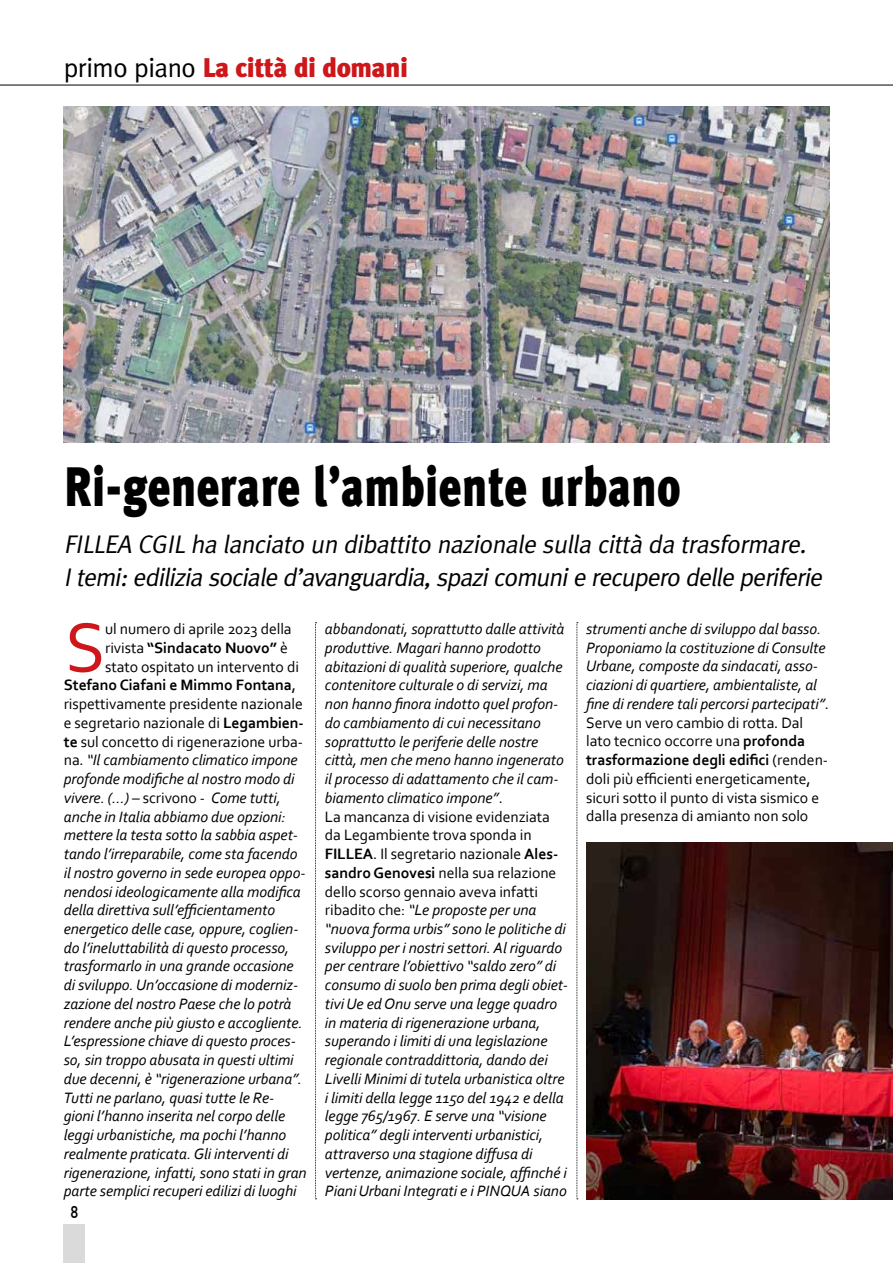
<style>
.page{position:relative;width:893px;height:1263px;background:#fff}
.page>*{position:absolute;margin:0;border:0;box-sizing:border-box;transform-origin:0 0}
.t1{font:73.2px "Corbel";color:#cd171a}
.t2{font:900 55.5px "Meta Plus";letter-spacing:.01em;color:#000;scale:.8 1}
.t3{font:900 27px "Meta Plus";letter-spacing:-.02em;color:#cd171a}
.t4{font:italic 25.5px/33px "Meta Plus";color:#000}
.t5{font:700 18px "Corbel";color:#000;scale:.8 1}
.t6{font:italic 15.75px/18.8px "Corbel";letter-spacing:-.005em;color:#000}
.t7{font:15.75px "Corbel";letter-spacing:-.005em;color:#000}
.t8{font:700 15.75px "Corbel";letter-spacing:-.005em;color:#000}
.s1{font-weight:400;color:#000}
.s2{font-style:normal}
.s3{font-weight:700;font-style:normal}
.s4{font-weight:400}
.s5{font-weight:700}
</style>
<div class="page">
<div style="left:64px;top:1225px;width:21px;height:38px;background:#dadada"></div>
<hr style="left:0;top:85px;width:893px;height:1px;background:#000">
<svg style="left:315px;top:622px;width:2px;height:577px"></svg>
<svg style="left:576px;top:622px;width:2px;height:577px"></svg>
<img style="left:586px;top:842px;width:307px;height:357px">
<img style="left:64px;top:106px;width:765px;height:336px">
<h3 class="t3" style="left:64px;top:52px;width:346px"><span class="s1">primo piano</span> La città di domani</h3>
<h2 class="t2" style="left:64px;top:454px;width:773px">Ri-generare l’ambiente urbano</h2>
<h3 class="t4" style="left:64px;top:527px;width:765px">FILLEA CGILha lanciato un dibattito nazionale sulla città da trasformare.<br>Itemi:edilizia sociale d’avanguardia,spazicomunie recupero delle periferie</h3>
<p class="t6" style="left:325px;top:619px;width:245px">abbandonati, soprattutto dalle attività produttive. Magari hanno prodotto abitazioni di qualità superiore, qualche contenitore culturale o di servizi, ma non hanno finora indotto quel profon&shy;do cambiamento di cui necessitano soprattutto le periferie delle nostre città, men che meno hanno ingenerato il processo di adattamento che il cam&shy;biamento climatico impone”<span class="s2">.<br>La mancanza di visione evidenziata da Legambiente trova sponda in </span><span class="s3">FILLEA</span><span class="s2">. Il segretario nazionale</span> <span class="s3">Ales&shy;sandro Genovesi</span> <span class="s2">nella sua relazione dello scorso gennaio aveva infatti ribadito che:</span> “Le proposte per una “nuova forma urbis” sono le politiche di sviluppo per i nostri settori. Al riguardo per centrare l’obiettivo “saldo zero” di consumo di suolo ben prima degli obiet&shy;tivi Ue ed Onu serve una legge quadro in materia di rigenerazione urbana, superando i limiti di una legislazione regionale contraddittoria, dando dei Livelli Minimi di tutela urbanistica oltre i limiti della legge 1150 del 1942 e della legge 765/1967. E serve una “visione politica” degli interventi urbanistici, attraverso una stagione diffusa di vertenze, animazione sociale, affinché i Piani Urbani Integrati e i PINQUA siano</p>
<p class="t6" style="left:586px;top:619px;width:244px">strumenti anche di sviluppo dal basso.<br>Proponiamo la costituzione di Consulte Urbane, composte da sindacati, asso&shy;ciazioni di quartiere, ambientaliste, al fine di rendere tali percorsi partecipati”<span class="s2">.<br>Serve un vero cambio di rotta. Dal lato tecnico occorre una</span> <span class="s3">profonda trasformazione degli edifici</span> <span class="s2">(renden&shy;doli più efficienti energeticamente, sicuri sotto il punto di vista sismico e dalla presenza di amianto non solo</span></p>
<h1 class="t1" style="left:65px;top:602px;width:42px">S</h1>
<p class="t7" style="left:105px;top:619px;width:188px">ul numero di aprile 2023 della</p>
<p class="t8" style="left:105px;top:638px;width:184px"><span class="s4">rivista</span> “Sindacato Nuovo” <span class="s4">è</span></p>
<p class="t7" style="left:105px;top:656px;width:195px">stato ospitato un intervento di</p>
<p class="t8" style="left:64px;top:675px;width:234px">Stefano Ciafani e Mimmo Fontana<span class="s4">,</span></p>
<p class="t7" style="left:64px;top:694px;width:241px">rispettivamente presidente nazionale</p>
<p class="t7" style="left:64px;top:713px;width:242px">e segretario nazionale di <span class="s5">Legambien-</span></p>
<p class="t7" style="left:64px;top:731px;width:241px"><span class="s5">te</span> sul concetto di rigenerazione urba-</p>
<p class="t6" style="left:64px;top:750px;width:235px"><span class="s2">na.</span> “Il cambiamento climatico impone</p>
<p class="t6" style="left:64px;top:769px;width:232px">profonde modifiche al nostro modo di</p>
<p class="t6" style="left:64px;top:788px;width:219px">vivere. (…) <span class="s2">– scrivono -</span> Come tutti,</p>
<p class="t6" style="left:64px;top:806px;width:223px">anche in Italia abbiamo due opzioni:</p>
<p class="t6" style="left:64px;top:825px;width:236px">mettere la testa sotto la sabbia aspet-</p>
<p class="t6" style="left:64px;top:844px;width:235px">tando l’irreparabile, come sta facendo</p>
<p class="t6" style="left:64px;top:863px;width:243px">il nostro governo in sede europea oppo-</p>
<p class="t6" style="left:64px;top:881px;width:239px">nendosi ideologicamente alla modifica</p>
<p class="t6" style="left:64px;top:900px;width:213px">della direttiva sull’efficientamento</p>
<p class="t6" style="left:64px;top:919px;width:236px">energetico delle case, oppure, coglien-</p>
<p class="t6" style="left:64px;top:938px;width:227px">do l’ineluttabilità di questo processo,</p>
<p class="t6" style="left:64px;top:956px;width:232px">trasformarlo in una grande occasione</p>
<p class="t6" style="left:64px;top:975px;width:236px">di sviluppo. Un’occasione di moderniz-</p>
<p class="t6" style="left:64px;top:994px;width:229px">zazione del nostro Paese che lo potrà</p>
<p class="t6" style="left:64px;top:1013px;width:240px">rendere anche più giusto e accogliente.</p>
<p class="t6" style="left:64px;top:1031px;width:233px">L’espressione chiave di questo proces-</p>
<p class="t6" style="left:64px;top:1050px;width:231px">so, sin troppo abusata in questi ultimi</p>
<p class="t6" style="left:64px;top:1069px;width:240px">due decenni, è “rigenerazione urbana”.</p>
<p class="t6" style="left:64px;top:1088px;width:212px">Tutti ne parlano, quasi tutte le Re-</p>
<p class="t6" style="left:64px;top:1106px;width:223px">gioni l’hanno inserita nel corpo delle</p>
<p class="t6" style="left:64px;top:1125px;width:224px">leggi urbanistiche, ma pochi l’hanno</p>
<p class="t6" style="left:64px;top:1144px;width:226px">realmente praticata. Gli interventi di</p>
<p class="t6" style="left:64px;top:1163px;width:244px">rigenerazione, infatti, sono stati in gran</p>
<p class="t6" style="left:64px;top:1181px;width:234px">parte semplici recuperi edilizi di luoghi</p>
<p class="t5" style="left:70px;top:1201px;width:12px">8</p>
</div>
